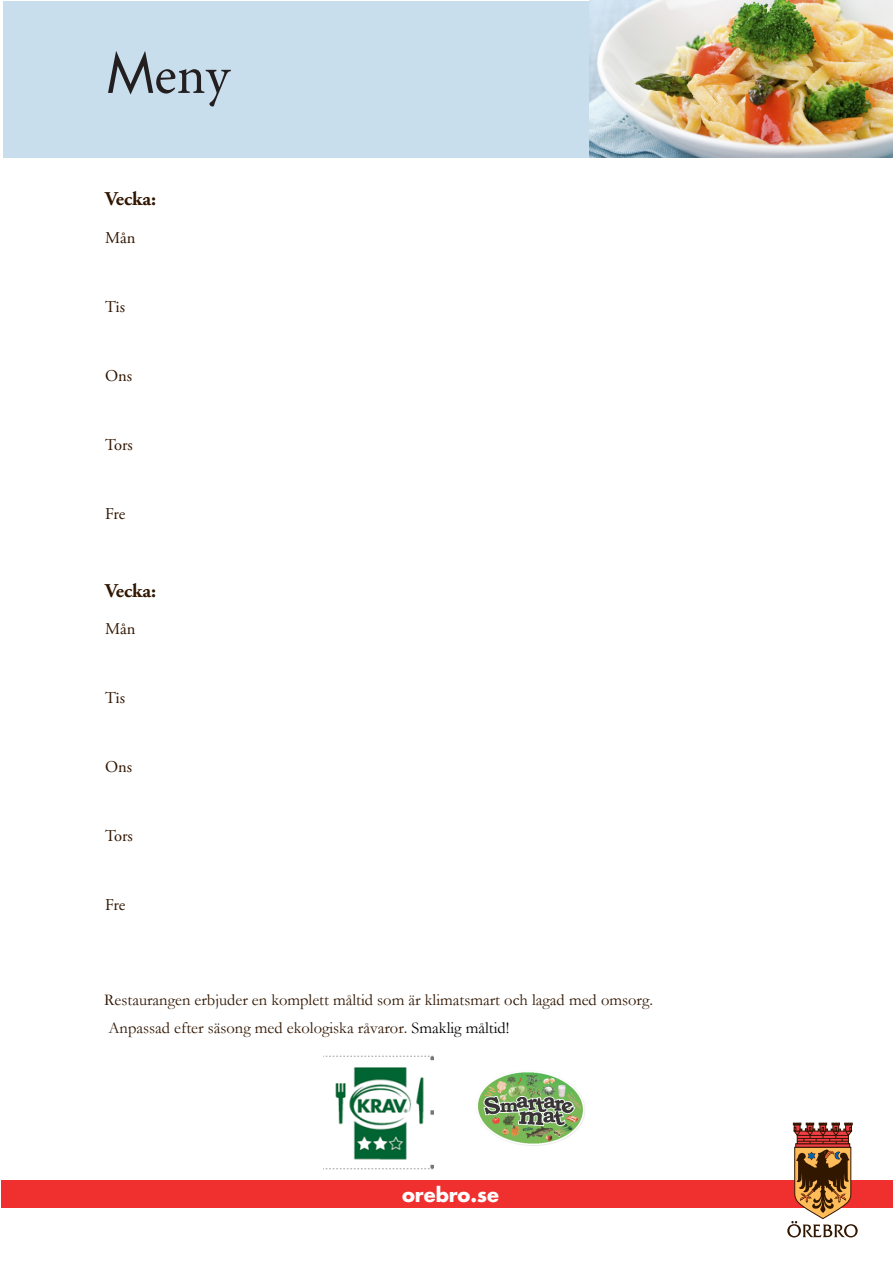
<style>
.page{position:relative;width:893px;height:1263px;background:#fff}
.page>*{position:absolute;margin:0;border:0;box-sizing:border-box;transform-origin:0 0}
.t1{font:52.8px "Minion Pro";color:#231f20}
.t2{font:700 19.5px "Adobe Garamond Pro";color:#311600}
.t3{font:700 19.5px "Futura LT";color:#fff}
.t4{font:16.5px/27.5px "Garamond";color:#311600}
.t5{font:16.5px "Adobe Garamond Pro";letter-spacing:-.005em;color:#311600}
.s1{font-family:"Futura LT"}
.s2{color:#000}
</style>
<div class="page">
<div style="left:1px;top:1180px;width:892px;height:28px;background:#f02f2f"></div>
<svg style="left:787px;top:1123px;width:71px;height:114px"></svg>
<div style="left:3px;top:1px;width:890px;height:157px;background:#c8deec"></div>
<img style="left:589px;top:0;width:304px;height:158px">
<img style="left:478px;top:1072px;width:107px;height:74px">
<img style="left:325px;top:1055px;width:108px;height:115px">
<h1 class="t1" style="left:107px;top:41px;width:125px"><span class="s1">M</span>eny</h1>
<p class="t2" style="left:105px;top:188px;width:53px">Vecka:</p>
<p class="t5" style="left:105px;top:227px;width:32px">Mån</p>
<p class="t5" style="left:105px;top:296px;width:21px">Tis</p>
<p class="t5" style="left:105px;top:365px;width:29px">Ons</p>
<p class="t5" style="left:105px;top:434px;width:29px">Tors</p>
<p class="t5" style="left:105px;top:503px;width:22px">Fre</p>
<p class="t2" style="left:105px;top:579px;width:53px">Vecka:</p>
<p class="t5" style="left:105px;top:619px;width:32px">Mån</p>
<p class="t5" style="left:105px;top:688px;width:21px">Tis</p>
<p class="t5" style="left:105px;top:757px;width:29px">Ons</p>
<p class="t5" style="left:105px;top:826px;width:29px">Tors</p>
<p class="t5" style="left:105px;top:895px;width:22px">Fre</p>
<p class="t4" style="left:104px;top:986px;width:550px">Restaurangen erbjuder en komplett måltid som är klimatsmart och lagad med omsorg.<br>Anpassad efter säsong med ekologiska råvaror. <span class="s2">Smaklig måltid!</span></p>
<p class="t3" style="left:402px;top:1181px;width:98px">orebro.se</p>
</div>
